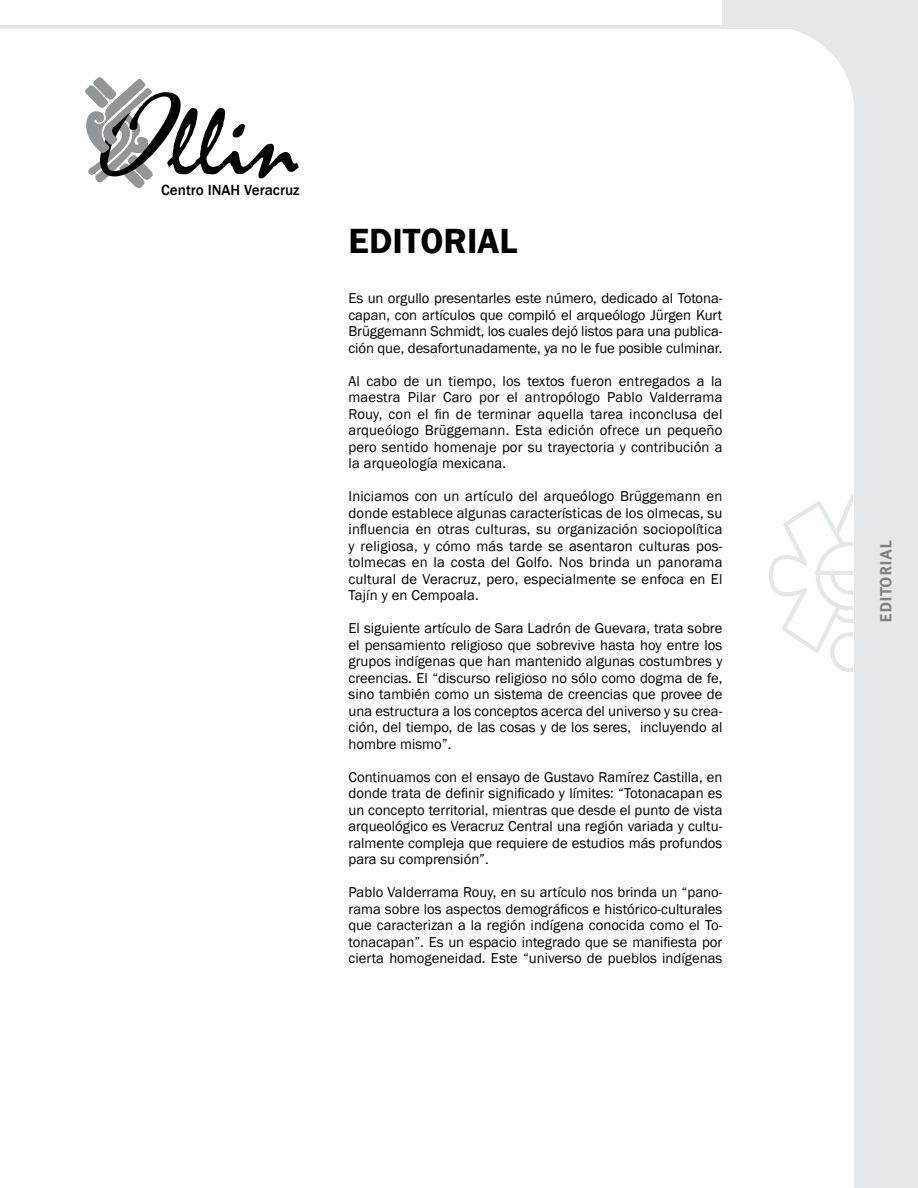
<style>
.page{position:relative;width:918px;height:1188px;background:#fff}
.page>*{position:absolute;margin:0;border:0;box-sizing:border-box;transform-origin:0 0}
.t1{font:600 36px "Franklin Gothic";color:#000}
.t2{font:19.5px "Eureka Sans Bold Caps";color:#808285}
.t3{font:500 15.15px "Franklin Gothic";color:#000}
.t4{font:14.7px/16.5px "Franklin Gothic Book 2";color:#000;text-align:justify}
.t5{font:14.7px "Franklin Gothic";color:#000}
</style>
<div class="page">
<div style="left:854px;top:0;width:64px;height:1188px;background:#e6e7e8"></div>
<svg style="left:769px;top:494px;width:84px;height:178px"></svg>
<div style="left:723px;top:0;width:195px;height:29px;background:#e6e7e8"></div>
<svg style="left:792px;top:29px;width:62px;height:72px"></svg>
<svg style="left:85px;top:77px;width:214px;height:111px"></svg>
<hr style="left:0;top:25px;width:722px;height:4px;background:#e6e7e8">
<p class="t3" style="left:161px;top:181px;width:140px">Centro INAH Veracruz</p>
<h1 class="t1" style="left:349px;top:219px;width:170px">EDITORIAL</h1>
<p class="t4" style="left:349px;top:290px;width:375px">Es un orgullo presentarles este número, dedicado al Totona&shy;capan, con artículos que compiló el arqueólogo Jürgen Kurt Brüggemann Schmidt, los cuales dejó listos para una publica&shy;ción que, desafortunadamente, ya no le fue posible culminar.</p>
<p class="t4" style="left:349px;top:373px;width:375px">Al cabo de un tiempo, los textos fueron entregados a la maestra Pilar Caro por el antropólogo Pablo Valderrama</p>
<p class="t5" style="left:349px;top:405px;width:375px">Rouy, con el fin de terminar aquella tarea inconclusa del</p>
<p class="t4" style="left:349px;top:422px;width:375px">arqueólogo Brüggemann. Esta edición ofrece un pequeño pero sentido homenaje por su trayectoria y contribución a la arqueología mexicana.</p>
<p class="t4" style="left:349px;top:488px;width:375px">Iniciamos con un artículo del arqueólogo Brüggemann en donde establece algunas características de los olmecas, su</p>
<p class="t5" style="left:349px;top:520px;width:375px">influencia en otras culturas, su organización sociopolítica</p>
<p class="t4" style="left:349px;top:538px;width:376px">y religiosa, y cómo más tarde se asentaron culturas pos&shy;tolmecas en la costa del Golfo. Nos brinda un panorama cultural de Veracruz, pero, especialmente se enfoca en El Tajín y en Cempoala.</p>
<p class="t4" style="left:349px;top:620px;width:375px">El siguiente artículo de Sara Ladrón de Guevara, trata sobre el pensamiento religioso que sobrevive hasta hoy entre los grupos indígenas que han mantenido algunas costumbres y creencias. El “discurso religioso no sólo como dogma de fe, sino también como un sistema de creencias que provee de una estructura a los conceptos acerca del universo y su crea&shy;ción, del tiempo, de las cosas y de los seres, incluyendo al hombre mismo”.</p>
<p class="t4" style="left:349px;top:769px;width:375px">Continuamos con el ensayo de Gustavo Ramírez Castilla, en</p>
<p class="t5" style="left:349px;top:784px;width:375px">donde trata de definir significado y límites: “Totonacapan es</p>
<p class="t4" style="left:349px;top:802px;width:375px">un concepto territorial, mientras que desde el punto de vista arqueológico es Veracruz Central una región variada y cultu&shy;ralmente compleja que requiere de estudios más profundos para su comprensión”.</p>
<p class="t4" style="left:349px;top:884px;width:375px">Pablo Valderrama Rouy, en su artículo nos brinda un “pano-</p>
<p class="t5" style="left:349px;top:900px;width:375px">rama sobre los aspectos demográficos e histórico-culturales</p>
<p class="t4" style="left:349px;top:917px;width:375px">que caracterizan a la región indígena conocida como el To-</p>
<p class="t5" style="left:349px;top:933px;width:375px">tonacapan”. Es un espacio integrado que se manifiesta por</p>
<p class="t4" style="left:349px;top:950px;width:375px">cierta homogeneidad. Este “universo de pueblos indígenas</p>
<h2 class="t2" style="left:876px;top:623px;width:84px;rotate:-90deg">EDITORIAL</h2>
</div>
